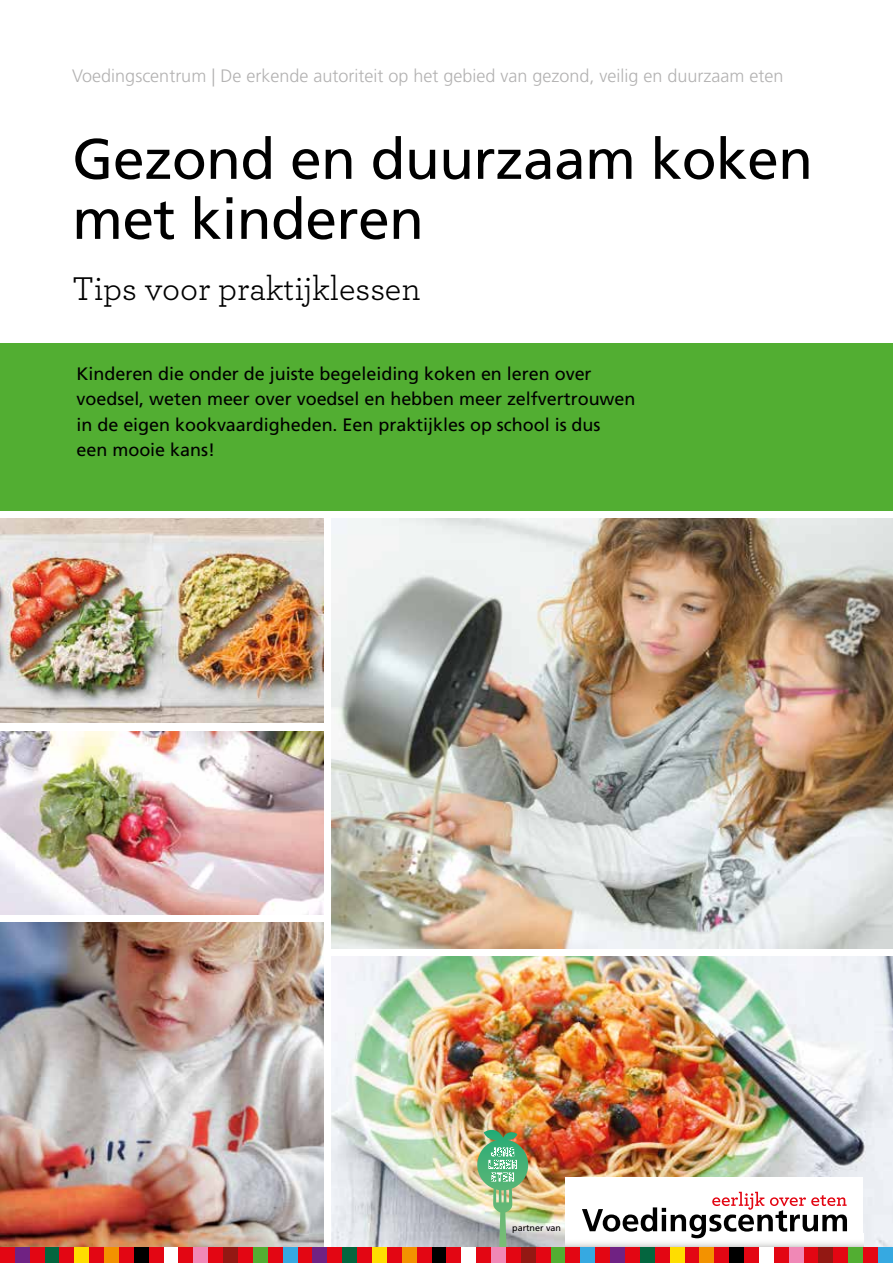
<style>
.page{position:relative;width:893px;height:1263px;background:#fff}
.page>*{position:absolute;margin:0;border:0;box-sizing:border-box;transform-origin:0 0}
.t1{font:57px/60px "Frutiger";letter-spacing:-.01em;color:#000}
.t2{font:34.5px "Archer";color:#000}
.t3{font:18px/25.5px "Frutiger";color:#000}
.t4{font:300 18px "Frutiger";color:#b3b2b2}
.t5{font:9px "Frutiger";color:#000}
</style>
<div class="page">
<img style="left:332px;top:957px;width:561px;height:291px">
<img style="left:477px;top:1128px;width:51px;height:120px">
<img style="left:332px;top:519px;width:561px;height:429px">
<div style="left:0;top:343px;width:893px;height:167px;background:#52ae32"></div>
<img style="left:0;top:923px;width:323px;height:325px">
<img style="left:0;top:519px;width:323px;height:204px">
<img style="left:0;top:731px;width:323px;height:183px">
<div style="left:566px;top:1177px;width:297px;height:71px;background:#fff"></div>
<svg style="left:566px;top:1238px;width:297px;height:10px"></svg>
<svg style="left:582px;top:1192px;width:265px;height:46px"></svg>
<div style="left:0;top:1248px;width:15px;height:15px;background:#e30613"></div>
<div style="left:15px;top:1248px;width:15px;height:15px;background:#702283"></div>
<div style="left:30px;top:1248px;width:15px;height:15px;background:#e30613"></div>
<div style="left:45px;top:1248px;width:14px;height:15px;background:#04663f"></div>
<div style="left:59px;top:1248px;width:15px;height:15px;background:#e30613"></div>
<div style="left:74px;top:1248px;width:15px;height:15px;background:#fd0"></div>
<div style="left:89px;top:1248px;width:15px;height:15px;background:#e30613"></div>
<div style="left:104px;top:1248px;width:15px;height:15px;background:#f39200"></div>
<div style="left:119px;top:1248px;width:15px;height:15px;background:#e30613"></div>
<div style="left:134px;top:1248px;width:15px;height:15px;background:#000"></div>
<div style="left:149px;top:1248px;width:15px;height:15px;background:#e30613"></div>
<div style="left:179px;top:1248px;width:14px;height:15px;background:#e30613"></div>
<div style="left:193px;top:1248px;width:15px;height:15px;background:#f088b6"></div>
<div style="left:208px;top:1248px;width:15px;height:15px;background:#e30613"></div>
<div style="left:223px;top:1248px;width:15px;height:15px;background:#931813"></div>
<div style="left:238px;top:1248px;width:15px;height:15px;background:#e30613"></div>
<div style="left:253px;top:1248px;width:15px;height:15px;background:#52ae32"></div>
<div style="left:268px;top:1248px;width:15px;height:15px;background:#e30613"></div>
<div style="left:283px;top:1248px;width:15px;height:15px;background:#36a9e1"></div>
<div style="left:298px;top:1248px;width:14px;height:15px;background:#e30613"></div>
<div style="left:312px;top:1248px;width:15px;height:15px;background:#702283"></div>
<div style="left:327px;top:1248px;width:15px;height:15px;background:#e30613"></div>
<div style="left:342px;top:1248px;width:15px;height:15px;background:#04663f"></div>
<div style="left:357px;top:1248px;width:15px;height:15px;background:#e30613"></div>
<div style="left:372px;top:1248px;width:15px;height:15px;background:#fd0"></div>
<div style="left:387px;top:1248px;width:15px;height:15px;background:#e30613"></div>
<div style="left:402px;top:1248px;width:15px;height:15px;background:#f39200"></div>
<div style="left:417px;top:1248px;width:15px;height:15px;background:#e30613"></div>
<div style="left:432px;top:1248px;width:14px;height:15px;background:#000"></div>
<div style="left:446px;top:1248px;width:15px;height:15px;background:#e30613"></div>
<div style="left:476px;top:1248px;width:15px;height:15px;background:#e30613"></div>
<div style="left:491px;top:1248px;width:15px;height:15px;background:#f088b6"></div>
<div style="left:506px;top:1248px;width:15px;height:15px;background:#e30613"></div>
<div style="left:521px;top:1248px;width:15px;height:15px;background:#931813"></div>
<div style="left:536px;top:1248px;width:15px;height:15px;background:#e30613"></div>
<div style="left:551px;top:1248px;width:14px;height:15px;background:#52ae32"></div>
<div style="left:565px;top:1248px;width:15px;height:15px;background:#e30613"></div>
<div style="left:580px;top:1248px;width:15px;height:15px;background:#36a9e1"></div>
<div style="left:595px;top:1248px;width:15px;height:15px;background:#e30613"></div>
<div style="left:610px;top:1248px;width:15px;height:15px;background:#702283"></div>
<div style="left:625px;top:1248px;width:15px;height:15px;background:#e30613"></div>
<div style="left:640px;top:1248px;width:15px;height:15px;background:#04663f"></div>
<div style="left:655px;top:1248px;width:15px;height:15px;background:#e30613"></div>
<div style="left:670px;top:1248px;width:15px;height:15px;background:#fd0"></div>
<div style="left:685px;top:1248px;width:14px;height:15px;background:#e30613"></div>
<div style="left:699px;top:1248px;width:15px;height:15px;background:#f39200"></div>
<div style="left:714px;top:1248px;width:15px;height:15px;background:#e30613"></div>
<div style="left:729px;top:1248px;width:15px;height:15px;background:#000"></div>
<div style="left:744px;top:1248px;width:15px;height:15px;background:#e30613"></div>
<div style="left:774px;top:1248px;width:15px;height:15px;background:#e30613"></div>
<div style="left:789px;top:1248px;width:15px;height:15px;background:#f088b6"></div>
<div style="left:804px;top:1248px;width:14px;height:15px;background:#e30613"></div>
<div style="left:818px;top:1248px;width:15px;height:15px;background:#931813"></div>
<div style="left:833px;top:1248px;width:15px;height:15px;background:#e30613"></div>
<div style="left:848px;top:1248px;width:15px;height:15px;background:#52ae32"></div>
<div style="left:863px;top:1248px;width:15px;height:15px;background:#e30613"></div>
<div style="left:878px;top:1248px;width:15px;height:15px;background:#36a9e1"></div>
<p class="t4" style="left:72px;top:65px;width:713px">Voedingscentrum | De erkende autoriteit op het gebied van gezond, veilig en duurzaam eten</p>
<h1 class="t1" style="left:72px;top:129px;width:742px">Gezond en duurzaam koken met kinderen</h1>
<h2 class="t2" style="left:72px;top:264px;width:350px">Tips voor praktijklessen</h2>
<p class="t3" style="left:77px;top:361px;width:560px">Kinderen die onder de juiste begeleiding koken en leren over voedsel, weten meer over voedsel en hebben meer zelfvertrouwen in de eigen kookvaardigheden. Een praktijkles op school is dus een mooie kans!</p>
<p class="t5" style="left:512px;top:1222px;width:50px">partner van</p>
</div>
